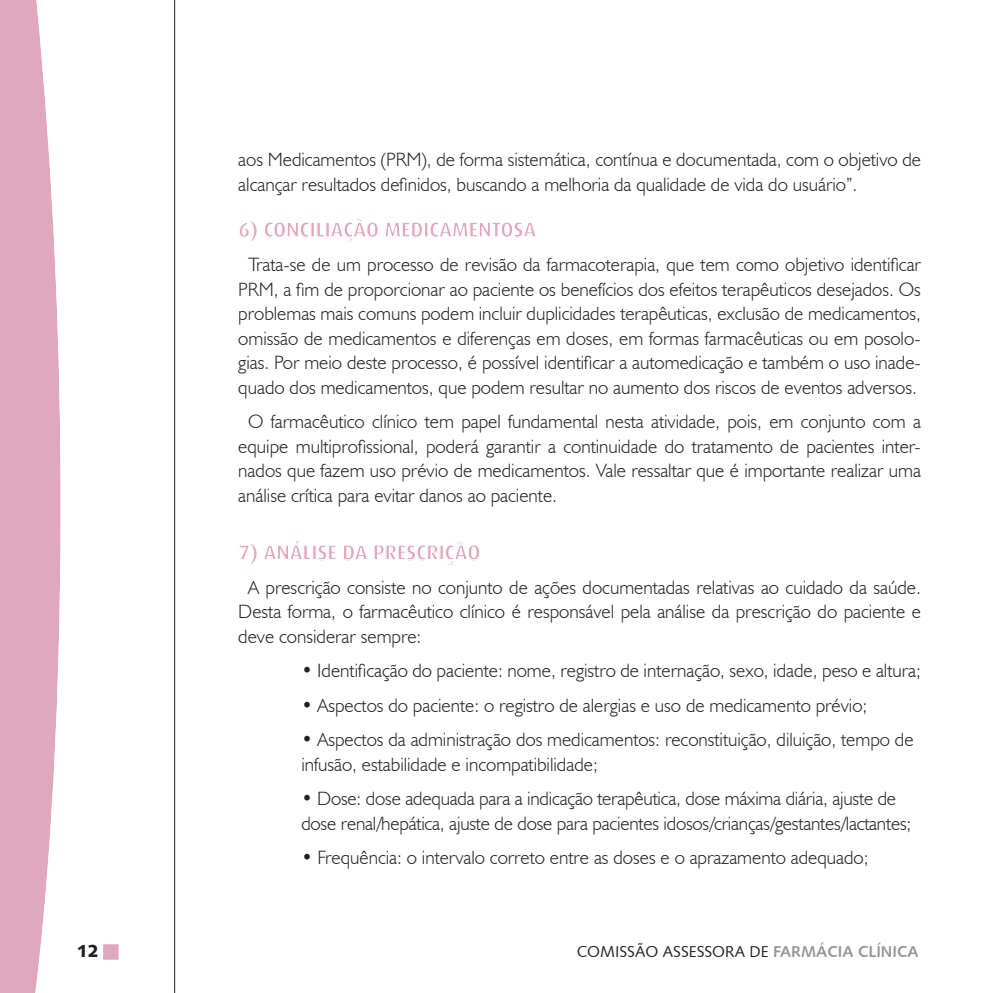
<style>
.page{position:relative;width:993px;height:993px;background:#fff}
.page>*{position:absolute;margin:0;border:0;box-sizing:border-box;transform-origin:0 0}
.t1{font:700 21px "Dax";letter-spacing:-.01em;color:#e0a8be}
.t2{font:300 19.25px/24.5px "Humanist 521 BT";color:#231f20}
.t3{font:17.5px "Humanist 531 BT Black A";color:#231f20}
.t4{font:15.75px "Humanist 531 BT Roman A";color:#231f20}
.s1{font-family:"Humanist 531 BT Bold A";color:#939598}
</style>
<div class="page">
<hr style="left:174px;top:0;width:1px;height:992px;background:#231f20">
<div style="left:0;top:0;width:35px;height:992px;background:#e0a8be"></div>
<svg style="left:35px;top:0;width:26px;height:992px"></svg>
<svg style="left:103px;top:944px;width:16px;height:16px"></svg>
<p class="t2" style="left:238px;top:147px;width:684px">aos Medicamentos (PRM), de forma sistemática, contínua e documentada, com o objetivo de alcançar resultados definidos, buscando a melhoria da qualidade de vida do usuário”.</p>
<p class="t1" style="left:238px;top:218px;width:299px">6) CONCILIAÇÃO MEDICAMENTOSA</p>
<p class="t2" style="left:238px;top:252px;width:684px;text-align:center">Trata-se de um processo de revisão da farmacoterapia, que tem como objetivo identificar PRM, a fim de proporcionar ao paciente os benefícios dos efeitos terapêuticos desejados. Os problemas mais comuns podem incluir duplicidades terapêuticas, exclusão de medicamentos, omissão de medicamentos e diferenças em doses, em formas farmacêuticas ou em posolo&shy;gias. Por meio deste processo, é possível identificar a automedicação e também o uso inade&shy;quado dos medicamentos, que podem resultar no aumento dos riscos de eventos adversos.</p>
<p class="t2" style="left:238px;top:409px;width:684px;text-align:justify;text-indent:10px">O farmacêutico clínico tem papel fundamental nesta atividade, pois, em conjunto com a equipe multiprofissional, poderá garantir a continuidade do tratamento de pacientes inter&shy;nados que fazem uso prévio de medicamentos. Vale ressaltar que é importante realizar uma análise crítica para evitar danos ao paciente.</p>
<p class="t1" style="left:238px;top:540px;width:243px">7) ANÁLISE DA PRESCRIÇÃO</p>
<p class="t2" style="left:238px;top:574px;width:684px;text-align:justify;text-indent:10px">A prescrição consiste no conjunto de ações documentadas relativas ao cuidado da saúde.<br>Desta forma, o farmacêutico clínico é responsável pela análise da prescrição do paciente e deve considerar sempre:</p>
<p class="t2" style="left:301px;top:658px;width:621px">• Identificação do paciente: nome, registro de internação, sexo, idade, peso e altura;</p>
<p class="t2" style="left:301px;top:692px;width:567px">• Aspectos do paciente: o registro de alergias e uso de medicamento prévio;</p>
<p class="t2" style="left:301px;top:726px;width:613px">• Aspectos da administração dos medicamentos: reconstituição, diluição, tempo de infusão, estabilidade e incompatibilidade;</p>
<p class="t2" style="left:301px;top:785px;width:611px">• Dose: dose adequada para a indicação terapêutica, dose máxima diária, ajuste de dose renal/hepática, ajuste de dose para pacientes idosos/crianças/gestantes/lactantes;</p>
<p class="t2" style="left:301px;top:844px;width:568px">• Frequência: o intervalo correto entre as doses e o aprazamento adequado;</p>
<p class="t3" style="left:77px;top:939px;width:23px">12</p>
<p class="t4" style="left:576px;top:940px;width:343px">COMISSÃO ASSESSORA DE <span class="s1">FARMÁCIA CLÍNICA</span></p>
</div>
